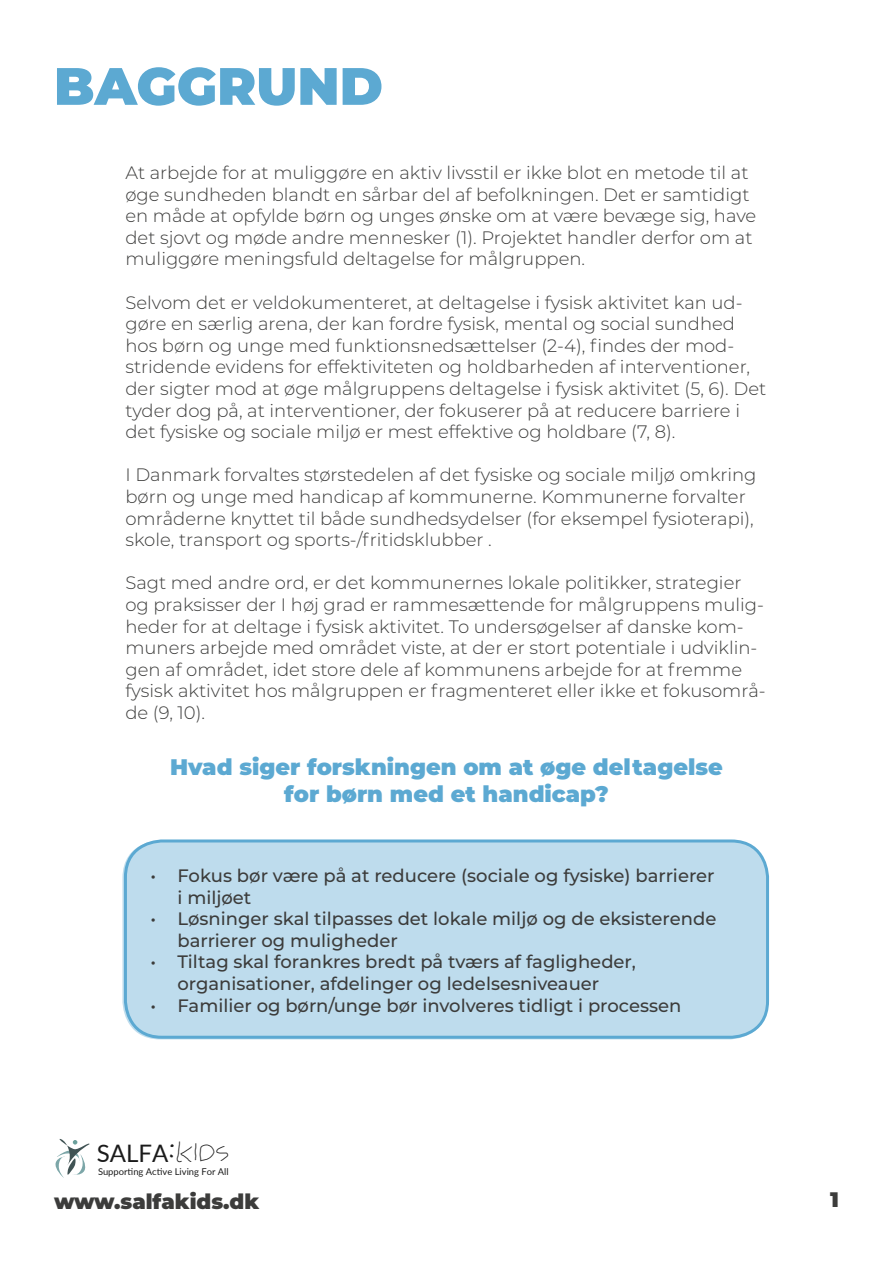
<style>
.page{position:relative;width:893px;height:1263px;background:#fff}
.page>*{position:absolute;margin:0;border:0;box-sizing:border-box;transform-origin:0 0}
.t1{font:900 52.5px "Montserrat";color:#5ca9d2}
.t2{font:24.15px "Lato";color:#000}
.t3{font:900 22.5px/27px "Montserrat";color:#5ca9d2;text-align:center}
.t4{font:900 21px "Montserrat";color:#3c3c3b}
.t5{font:300 18px/21.6px "Montserrat";color:#3c3c3b}
.t6{font:500 18px/21.6px "Montserrat";color:#3c3c3b}
.t7{font:9.45px "Lato";color:#000}
.s1{font-family:"Child's Handwriting";font-size:29.4px}
</style>
<div class="page">
<svg style="left:55px;top:1139px;width:35px;height:39px"></svg>
<div style="left:124px;top:842px;width:642px;height:196px;background:#bedced;border-radius:36px"></div>
<div style="left:122px;top:840px;width:645px;height:199px;border:3px solid #5ca9d2;border-radius:36px"></div>
<h1 class="t1" style="left:54px;top:47px;width:330px">BAGGRUND</h1>
<p class="t5" style="left:125px;top:161px;width:632px">At arbejde for at muliggøre en aktiv livsstil er ikke blot en metode til at øge sundheden blandt en sårbar del af befolkningen. Det er samtidigt en måde at opfylde børn og unges ønske om at være bevæge sig, have det sjovt og møde andre mennesker (1). Projektet handler derfor om at muliggøre meningsfuld deltagelse for målgruppen.</p>
<p class="t5" style="left:125px;top:291px;width:642px">Selvom det er veldokumenteret, at deltagelse i fysisk aktivitet kan ud&shy;gøre en særlig arena, der kan fordre fysisk, mental og social sundhed hos børn og unge med funktionsnedsættelser (2-4), findes der mod&shy;stridende evidens for effektiviteten og holdbarheden af interventioner, der sigter mod at øge målgruppens deltagelse i fysisk aktivitet (5, 6). Det tyder dog på, at interventioner, der fokuserer på at reducere barriere i det fysiske og sociale miljø er mest effektive og holdbare (7, 8).</p>
<p class="t5" style="left:125px;top:464px;width:633px">I Danmark forvaltes størstedelen af det fysiske og sociale miljø omkring børn og unge med handicap af kommunerne. Kommunerne forvalter områderne knyttet til både sundhedsydelser (for eksempel fysioterapi), skole, transport og sports-/fritidsklubber .</p>
<p class="t5" style="left:125px;top:572px;width:642px">Sagt med andre ord, er det kommunernes lokale politikker, strategier og praksisser der I høj grad er rammesættende for målgruppens mulig&shy;heder for at deltage i fysisk aktivitet. To undersøgelser af danske kom&shy;muners arbejde med området viste, at der er stort potentiale i udviklin&shy;gen af området, idet store dele af kommunens arbejde for at fremme fysisk aktivitet hos målgruppen er fragmenteret eller ikke et fokusområ&shy;de (9, 10).</p>
<p class="t3" style="left:170px;top:752px;width:554px">Hvad siger forskningen om at øge deltagelse for børn med et handicap?</p>
<p class="t6" style="left:177px;top:864px;width:539px;text-indent:-27px">• Fokus bør være på at reducere (sociale og fysiske) barrierer i miljøet</p>
<p class="t6" style="left:177px;top:907px;width:540px;text-indent:-27px">• Løsninger skal tilpasses det lokale miljø og de eksisterende barrierer og muligheder</p>
<p class="t6" style="left:150px;top:950px;width:487px;text-align:center">• Tiltag skal forankres bredt på tværs af fagligheder, organisationer, afdelinger og ledelsesniveauer</p>
<p class="t6" style="left:150px;top:994px;width:532px">• Familier og børn/unge bør involveres tidligt i processen</p>
<h2 class="t2" style="left:97px;top:1136px;width:134px">SALFA<span class="s1">:KIDS</span></h2>
<p class="t7" style="left:98px;top:1165px;width:132px">Supporting Active Living For All</p>
<p class="t4" style="left:54px;top:1186px;width:207px">www.salfakids.dk</p>
<p class="t4" style="left:830px;top:1183px;width:10px">1</p>
</div>
